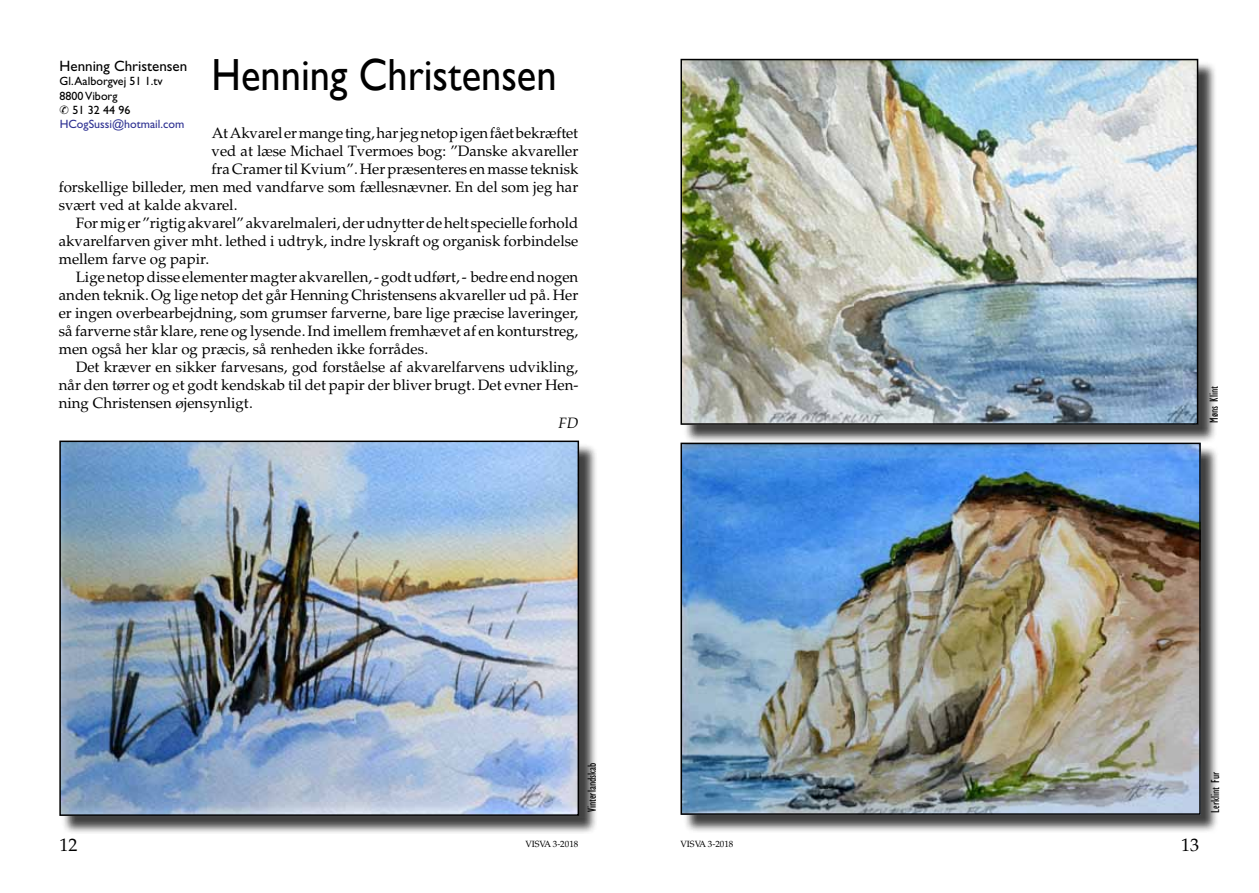
<style>
.page{position:relative;width:1259px;height:893px;background:#fff}
.page>*{position:absolute;margin:0;border:0;box-sizing:border-box;transform-origin:0 0}
.t1{font:45px "Gill Sans";color:#000;scale:.9 1}
.t2{font:18px "Palm Springs";color:#000}
.t3{font:15px "Palm Springs";color:#000}
.t4{font:15px "Gill Sans";color:#000}
.t5{font:italic 15px "Palm Springs";color:#000}
.t6{font:12px "Gill Sans";color:#000}
.t7{font:condensed 12px "Gill Sans";color:#000}
.t8{font:12px "Gill Sans";color:#2e3192}
.t9{font:9px "Palm Springs";color:#000}
</style>
<div class="page">
<div style="left:62px;top:443px;width:536px;height:391px;background:#000;opacity:.75"></div>
<img style="left:62px;top:444px;width:514px;height:369px">
<div style="left:59px;top:441px;width:520px;height:375px;border:2px solid #000"></div>
<div style="left:683px;top:445px;width:536px;height:389px;background:#000;opacity:.75"></div>
<img style="left:683px;top:446px;width:514px;height:366px">
<div style="left:680px;top:443px;width:520px;height:372px;border:2px solid #000"></div>
<div style="left:683px;top:61px;width:534px;height:382px;background:#000;opacity:.75"></div>
<img style="left:683px;top:62px;width:512px;height:360px">
<div style="left:680px;top:59px;width:518px;height:366px;border:2px solid #000"></div>
<h1 class="t1" style="left:212px;top:48px;width:385px">Henning Christensen</h1>
<p class="t3" style="left:212px;top:124px;width:368px">At Akvarel er mange ting, har jeg netop igen fået bekræftet</p>
<p class="t3" style="left:212px;top:142px;width:368px">ved at læse Michael Tvermoes bog: ”Danske akvareller</p>
<p class="t3" style="left:212px;top:160px;width:368px">fra Cramer til Kvium”. Her præsenteres en masse teknisk</p>
<p class="t3" style="left:59px;top:178px;width:521px">forskellige billeder, men med vandfarve som fællesnævner. En del som jeg har</p>
<p class="t3" style="left:59px;top:196px;width:180px">svært ved at kalde akvarel.</p>
<p class="t3" style="left:76px;top:214px;width:504px">For mig er ”rigtig akvarel” akvarelmaleri, der udnytter de helt specielle forhold</p>
<p class="t3" style="left:59px;top:232px;width:521px">akvarelfarven giver mht. lethed i udtryk, indre lyskraft og organisk forbindelse</p>
<p class="t3" style="left:59px;top:250px;width:151px">mellem farve og papir.</p>
<p class="t3" style="left:76px;top:268px;width:504px">Lige netop disse elementer magter akvarellen, - godt udført, - bedre end nogen</p>
<p class="t3" style="left:59px;top:286px;width:521px">anden teknik. Og lige netop det går Henning Christensens akvareller ud på. Her</p>
<p class="t3" style="left:59px;top:304px;width:521px">er ingen overbearbejdning, som grumser farverne, bare lige præcise laveringer,</p>
<p class="t3" style="left:59px;top:322px;width:521px">så farverne står klare, rene og lysende. Ind imellem fremhævet af en konturstreg,</p>
<p class="t3" style="left:59px;top:340px;width:371px">men også her klar og præcis, så renheden ikke forrådes.</p>
<p class="t3" style="left:76px;top:359px;width:504px">Det kræver en sikker farvesans, god forståelse af akvarelfarvens udvikling,</p>
<p class="t3" style="left:59px;top:377px;width:521px">når den tørrer og et godt kendskab til det papir der bliver brugt. Det evner Hen-</p>
<p class="t3" style="left:59px;top:395px;width:195px">ning Christensen øjensynligt.</p>
<p class="t5" style="left:558px;top:414px;width:22px">FD</p>
<p class="t4" style="left:60px;top:57px;width:129px">Henning Christensen</p>
<p class="t6" style="left:60px;top:74px;width:105px">Gl. Aalborgvej 51 1.tv</p>
<p class="t6" style="left:60px;top:89px;width:59px">8800 Viborg</p>
<p class="t6" style="left:72px;top:103px;width:60px">51 32 44 96</p>
<p class="t8" style="left:60px;top:118px;width:126px">HCogSussi@hotmail.com</p>
<p class="t7" style="left:1206px;top:423px;width:38px;rotate:-90deg">Møns Klint</p>
<p class="t7" style="left:585px;top:812px;width:51px;rotate:-90deg">Vinterlandskab</p>
<p class="t2" style="left:60px;top:834px;width:19px">12</p>
<p class="t9" style="left:525px;top:839px;width:54px">VISVA 3-2018</p>
<p class="t9" style="left:680px;top:839px;width:54px">VISVA 3-2018</p>
<p class="t2" style="left:1181px;top:834px;width:19px">13</p>
<p class="t7" style="left:1208px;top:813px;width:42px;rotate:-90deg">Lerklint Fur</p>
</div>
